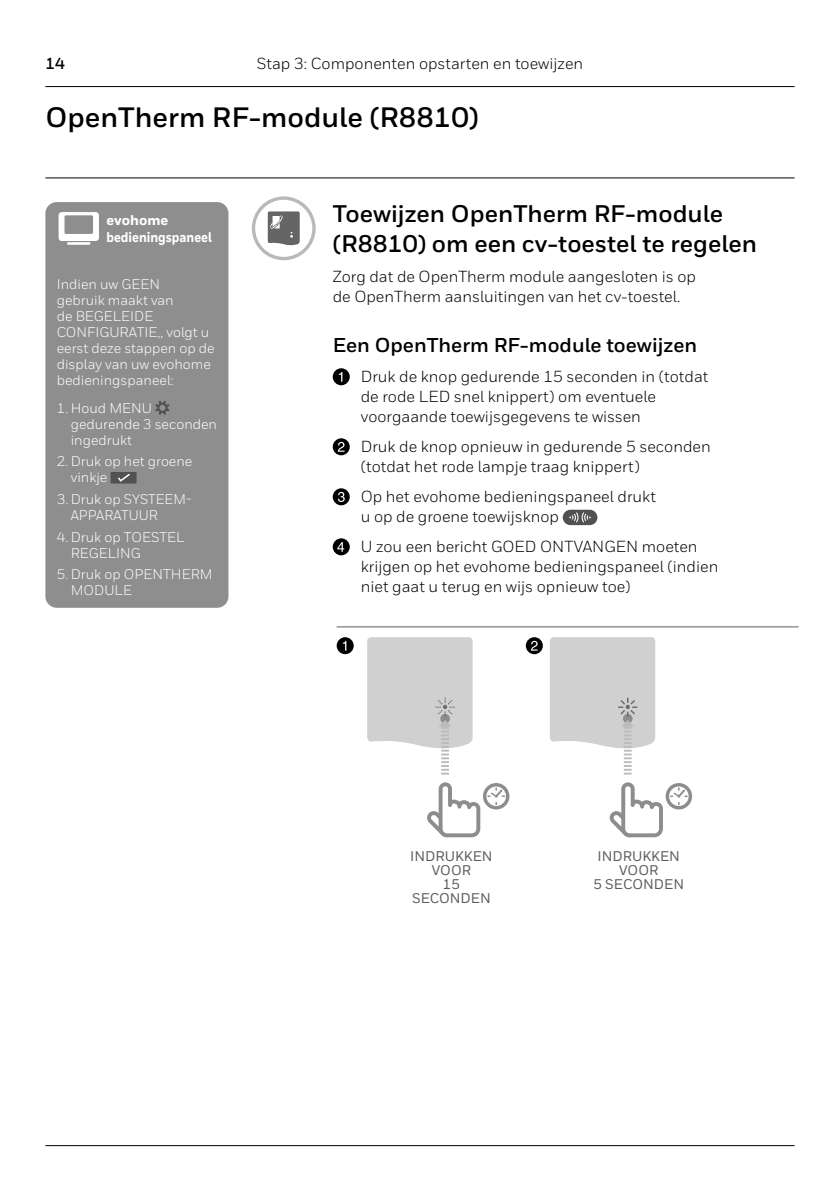
<style>
.page{position:relative;width:840px;height:1191px;background:#fff}
.page>*{position:absolute;margin:0;border:0;box-sizing:border-box;transform-origin:0 0}
.t1{font:700 28px "Honeywell Sans";color:#000}
.t2{font:700 24px/30px "Honeywell Sans";color:#000}
.t3{font:700 20px "Honeywell Sans";color:#000}
.t4{font:16px/20px "Honeywell Sans";color:#000}
.t5{font:700 16px "Honeywell Sans";color:#000}
.t6{font:14px/16px "Honeywell Sans";color:#fff}
.t7{font:500 14px/14px "Honeywell Sans";color:#5b5b5b;text-align:center}
.t8{font:800 14px/16.8px "Honeywell Sans";color:#fff}
</style>
<div class="page">
<svg style="left:332px;top:368px;width:17px;height:17px"></svg>
<svg style="left:338px;top:372px;width:4px;height:10px"></svg>
<svg style="left:332px;top:438px;width:17px;height:17px"></svg>
<svg style="left:337px;top:442px;width:7px;height:10px"></svg>
<svg style="left:332px;top:488px;width:17px;height:17px"></svg>
<svg style="left:338px;top:492px;width:6px;height:10px"></svg>
<div style="left:562px;top:510px;width:35px;height:15px;background:#515151;border-radius:8px"></div>
<svg style="left:569px;top:512px;width:21px;height:10px"></svg>
<div style="left:332px;top:538px;width:17px;height:17px;background:#000;border-radius:50%"></div>
<svg style="left:337px;top:542px;width:7px;height:10px"></svg>
<svg style="left:252px;top:196px;width:63px;height:64px"></svg>
<div style="left:45px;top:202px;width:183px;height:406px;background:#8e8e8e;border-radius:11px"></div>
<svg style="left:155px;top:401px;width:14px;height:14px"></svg>
<div style="left:110px;top:472px;width:26px;height:11px;background:#515151"></div>
<svg style="left:118px;top:474px;width:12px;height:8px"></svg>
<div style="left:59px;top:212px;width:40px;height:29px;background:#fff;border-radius:3px"></div>
<div style="left:64px;top:215px;width:29px;height:19px;background:#8e8e8e;border-radius:2px"></div>
<hr style="left:67px;top:242px;width:23px;height:3px;background:#fff">
<svg style="left:427px;top:782px;width:82px;height:55px"></svg>
<svg style="left:367px;top:637px;width:105px;height:137px"></svg>
<svg style="left:609px;top:782px;width:82px;height:55px"></svg>
<svg style="left:550px;top:637px;width:105px;height:137px"></svg>
<hr style="left:336px;top:626px;width:462px;height:1px;background:#5b5b5b">
<svg style="left:336px;top:637px;width:17px;height:17px"></svg>
<svg style="left:342px;top:641px;width:4px;height:9px"></svg>
<svg style="left:525px;top:637px;width:17px;height:17px"></svg>
<svg style="left:530px;top:641px;width:7px;height:9px"></svg>
<hr style="left:45px;top:177px;width:749px;height:1px;background:#000">
<hr style="left:45px;top:1145px;width:749px;height:1px;background:#000">
<hr style="left:45px;top:86px;width:749px;height:1px;background:#000">
<p class="t5" style="left:45px;top:54px;width:21px">14</p>
<p class="t4" style="left:256px;top:54px;width:328px">Stap 3: Componenten opstarten en toewijzen</p>
<h1 class="t1" style="left:45px;top:100px;width:434px">OpenTherm RF-module (R8810)</h1>
<p class="t8" style="left:106px;top:212px;width:107px">evohome bedieningspaneel</p>
<p class="t6" style="left:57px;top:276px;width:159px">Indien uw GEEN<br>gebruik maakt van<br>de BEGELEIDE<br>CONFIGURATIE,, volgt u eerst deze stappen op de display van uw evohome bedieningspaneel:</p>
<p class="t6" style="left:71px;top:400px;width:148px;text-indent:-14px">1. Houd MENU gedurende 3 seconden ingedrukt</p>
<p class="t6" style="left:71px;top:453px;width:123px;text-indent:-14px">2. Druk op het groene vinkje</p>
<p class="t6" style="left:71px;top:491px;width:122px;text-indent:-14px">3. Druk op SYSTEEM-<br>APPARATUUR</p>
<p class="t6" style="left:71px;top:529px;width:115px;text-indent:-14px">4. Druk op TOESTEL<br>REGELING</p>
<p class="t6" style="left:71px;top:566px;width:143px;text-indent:-14px">5. Druk op OPENTHERM<br>MODULE</p>
<h2 class="t2" style="left:332px;top:199px;width:425px">Toewijzen OpenTherm RF-module (R8810) om een cv-toestel te regelen</h2>
<p class="t4" style="left:332px;top:267px;width:364px">Zorg dat de OpenTherm module aangesloten is op de OpenTherm aansluitingen van het cv-toestel.</p>
<p class="t3" style="left:332px;top:333px;width:366px">Een OpenTherm RF-module toewijzen</p>
<p class="t4" style="left:360px;top:367px;width:349px">Druk de knop gedurende 15 seconden in (totdat de rode LED snel knippert) om eventuele voorgaande toewijsgegevens te wissen</p>
<p class="t4" style="left:360px;top:437px;width:351px">Druk de knop opnieuw in gedurende 5 seconden (totdat het rode lampje traag knippert)</p>
<p class="t4" style="left:360px;top:487px;width:296px">Op het evohome bedieningspaneel drukt u op de groene toewijsknop</p>
<p class="t4" style="left:360px;top:537px;width:359px">U zou een bericht GOED ONTVANGEN moeten krijgen op het evohome bedieningspaneel (indien niet gaat u terug en wijs opnieuw toe)</p>
<p class="t7" style="left:410px;top:849px;width:84px">INDRUKKEN<br>VOOR<br>15<br>SECONDEN</p>
<p class="t7" style="left:593px;top:849px;width:92px">INDRUKKEN<br>VOOR<br>5 SECONDEN</p>
</div>
